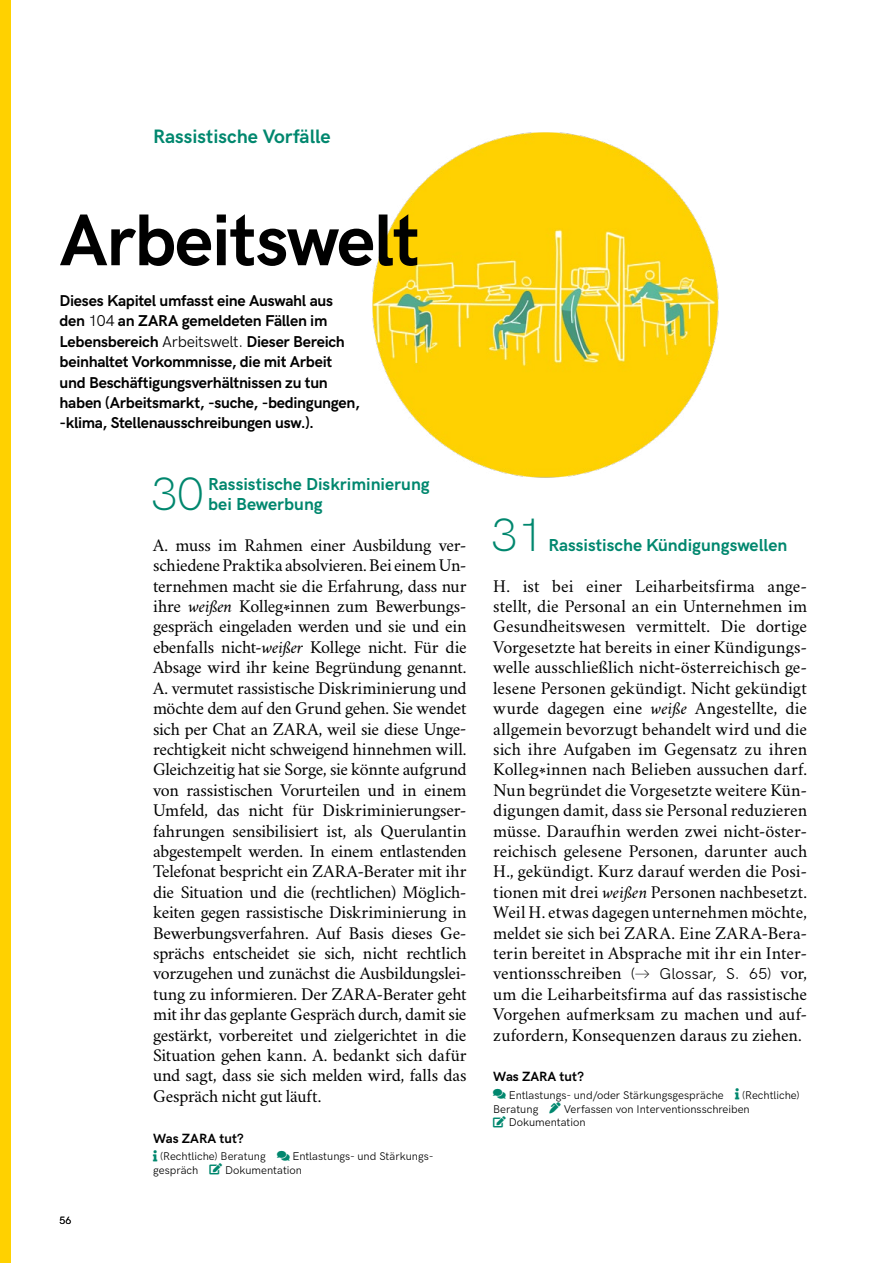
<style>
.page{position:relative;width:893px;height:1263px;background:#fff}
.page>*{position:absolute;margin:0;border:0;box-sizing:border-box;transform-origin:0 0}
.t1{font:700 73.5px "HK Grotesk";letter-spacing:-.02em;color:#000}
.t2{font:300 46.95px "HK Grotesk";color:#00876e}
.t3{font:700 19.5px "HK Grotesk";color:#00876e}
.t4{font:17.7px/20.4px "Crimson";letter-spacing:-.005em;color:#000;text-align:justify}
.t5{font:700 17.4px/20.4px "HK Grotesk";color:#00876e}
.t6{font:700 15.75px/20.4px "HK Grotesk";letter-spacing:-.02em;color:#000}
.t7{font:700 13.35px "HK Grotesk";color:#000}
.t8{font:11.25px "HK Grotesk";color:#000}
.t9{font:10.5px "HK Grotesk";color:#000}
.s1{font-weight:400}
.s2{font-style:italic}
.s3{color:#00876e}
.s4{font-family:"HK Grotesk";font-size:15.75px}
.s5{font-family:"Lato";font-weight:300;font-size:15.75px}
</style>
<div class="page">
<div style="left:0;top:0;width:11px;height:1263px;background:#ffd100"></div>
<img style="left:372px;top:132px;width:347px;height:346px">
<p class="t3" style="left:153px;top:121px;width:179px">Rassistische Vorfälle</p>
<h1 class="t1" style="left:60px;top:185px;width:362px">Arbeitswelt</h1>
<p class="t6" style="left:60px;top:289px;width:302px">Dieses Kapitel umfasst eine Auswahl aus den <span class="s1">104</span> an ZARA gemeldeten Fällen im Lebensbereich <span class="s1">Arbeitswelt.</span> Dieser Bereich beinhaltet Vorkommnisse, die mit Arbeit und Beschäftigungsverhältnissen zu tun haben (Arbeitsmarkt, -suche, -bedingungen, -klima, Stellenausschreibungen usw.).</p>
<p class="t9" style="left:60px;top:1213px;width:13px">56</p>
<h2 class="t2" style="left:151px;top:459px;width:53px">30</h2>
<p class="t5" style="left:208px;top:472px;width:223px">Rassistische Diskriminierung bei Bewerbung</p>
<p class="t4" style="left:153px;top:534px;width:315px">A. muss im Rahmen einer Ausbildung ver&shy;schiedene Praktika absolvieren. Bei einem Un&shy;ternehmen macht sie die Erfahrung, dass nur ihre <span class="s2">weißen</span> Kolleg<sub>*</sub>innen zum Bewerbungs&shy;gespräch eingeladen werden und sie und ein ebenfalls nicht-<span class="s2">weißer</span> Kollege nicht. Für die Absage wird ihr keine Begründung genannt.<br>A. vermutet rassistische Diskriminierung und möchte dem auf den Grund gehen. Sie wendet sich per Chat an ZARA, weil sie diese Unge&shy;rechtigkeit nicht schweigend hinnehmen will.<br>Gleichzeitig hat sie Sorge, sie könnte aufgrund von rassistischen Vorurteilen und in einem Umfeld, das nicht für Diskriminierungser&shy;fahrungen sensibilisiert ist, als Querulantin abgestempelt werden. In einem entlastenden Telefonat bespricht ein ZARA-Berater mit ihr die Situation und die (rechtlichen) Möglich&shy;keiten gegen rassistische Diskriminierung in Bewerbungsverfahren. Auf Basis dieses Ge&shy;sprächs entscheidet sie sich, nicht rechtlich vorzugehen und zunächst die Ausbildungslei&shy;tung zu informieren. Der ZARA-Berater geht mit ihr das geplante Gespräch durch, damit sie gestärkt, vorbereitet und zielgerichtet in die Situation gehen kann. A. bedankt sich dafür und sagt, dass sie sich melden wird, falls das Gespräch nicht gut läuft.</p>
<p class="t7" style="left:153px;top:1128px;width:92px">Was ZARA tut?</p>
<p class="t8" style="left:153px;top:1148px;width:114px"><span class="s3">■□</span> (Rechtliche) Beratung</p>
<p class="t8" style="left:293px;top:1148px;width:141px">Entlastungs- und Stärkungs-</p>
<p class="t8" style="left:153px;top:1162px;width:47px">gespräch</p>
<p class="t8" style="left:225px;top:1162px;width:78px">Dokumentation</p>
<h2 class="t2" style="left:492px;top:499px;width:53px">31</h2>
<p class="t5" style="left:548px;top:533px;width:240px">Rassistische Kündigungswellen</p>
<p class="t4" style="left:493px;top:574px;width:315px">H. ist bei einer Leiharbeitsfirma ange&shy;stellt, die Personal an ein Unternehmen im Gesundheitswesen vermittelt. Die dortige Vorgesetzte hat bereits in einer Kündigungs&shy;welle ausschließlich nicht-österreichisch ge&shy;lesene Personen gekündigt. Nicht gekündigt wurde dagegen eine <span class="s2">weiße</span> Angestellte, die allgemein bevorzugt behandelt wird und die sich ihre Aufgaben im Gegensatz zu ihren Kolleg<sub>*</sub>innen nach Belieben aussuchen darf.<br>Nun begründet die Vorgesetzte weitere Kün&shy;digungen damit, dass sie Personal reduzieren müsse. Daraufhin werden zwei nicht-öster&shy;reichisch gelesene Personen, darunter auch H., gekündigt. Kurz darauf werden die Posi&shy;tionen mit drei <span class="s2">weißen</span> Personen nachbesetzt.<br>Weil H. etwas dagegen unternehmen möchte, meldet sie sich bei ZARA. Eine ZARA-Bera&shy;terin bereitet in Absprache mit ihr ein Inter&shy;ventionsschreiben <span class="s4">(</span><span class="s5">→</span> <span class="s4">Glossar, S. 65)</span> vor, um die Leiharbeitsfirma auf das rassistische Vorgehen aufmerksam zu machen und auf&shy;zufordern, Konsequenzen daraus zu ziehen.</p>
<p class="t7" style="left:493px;top:1067px;width:92px">Was ZARA tut?</p>
<p class="t8" style="left:509px;top:1087px;width:292px">Entlastungs- und/oder Stärkungsgespräche <span class="s3">■□</span> (Rechtliche)</p>
<p class="t8" style="left:493px;top:1100px;width:258px">Beratung <span class="s3">■●▼</span> Verfassen von Interventionsschreiben</p>
<p class="t8" style="left:509px;top:1114px;width:78px">Dokumentation</p>
</div>
